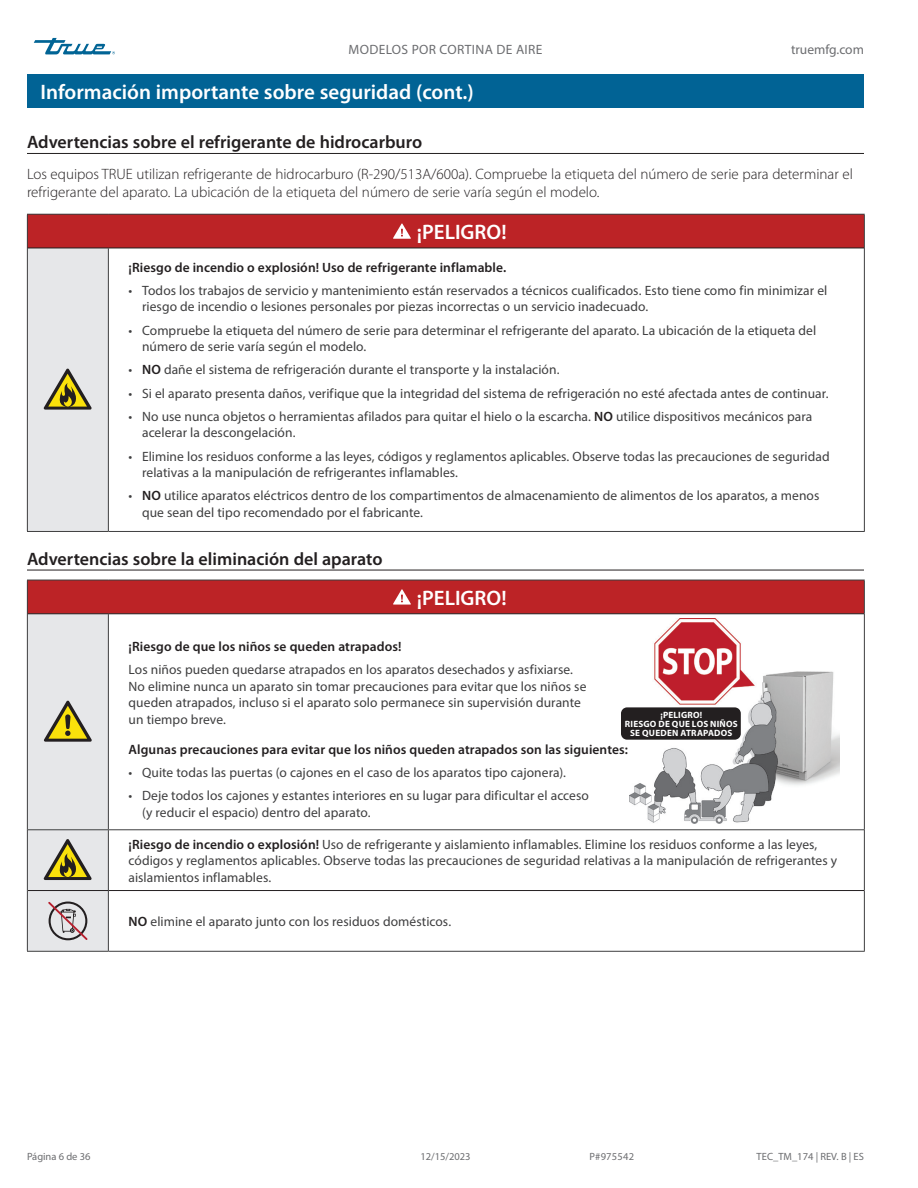
<style>
.page{position:relative;width:918px;height:1188px;background:#fff}
.page>*{position:absolute;margin:0;border:0;box-sizing:border-box;transform-origin:0 0}
.Title_bar_Page_header{font:600 21px "Myriad Pro";color:#fff}
.Tables_title_bar{font:600 21px "Myriad Pro";color:#fff}
.Subhead_underscore_H1{font:600 18px "Myriad Pro";color:#231f20}
.Body_Text_light_Normal{font:300 15px/18px "Myriad Pro";color:#231f20}
.Table_text{font:13.5px/16.5px "Myriad Pro";letter-spacing:.005em;color:#3e3e3f}
.Table_text_BOLD{font:600 13.5px "Myriad Pro";letter-spacing:.005em;color:#231f20}
.t1{font:13.5px "Myriad Pro";letter-spacing:.025em;color:#6c6d70}
.t2{font:13.5px "Myriad Pro";color:#6c6d70}
.t3{font:10.5px "Myriad Pro";color:#6c6d70}
.Table_text-2{font:700 9.15px/9.1px "Myriad Pro";letter-spacing:.02em;color:#fff;text-align:center}
.s1{font-weight:600;color:#231f20}
</style>
<div class="page">
<svg style="left:34px;top:38px;width:81px;height:16px"></svg>
<div style="left:27px;top:74px;width:837px;height:34px;background:#016395"></div>
<div style="left:27px;top:214px;width:837px;height:34px;background:#bc2326"></div>
<div style="left:27px;top:248px;width:81px;height:283px;background:#e6e7e9"></div>
<hr style="left:27px;top:214px;width:81px;height:1px;background:#3e3e3f">
<hr style="left:27px;top:215px;width:1px;height:33px;background:#3e3e3f">
<hr style="left:108px;top:214px;width:757px;height:1px;background:#3e3e3f">
<hr style="left:864px;top:215px;width:1px;height:33px;background:#3e3e3f">
<hr style="left:27px;top:248px;width:1px;height:283px;background:#3e3e3f">
<hr style="left:108px;top:248px;width:1px;height:283px;background:#3e3e3f">
<hr style="left:864px;top:248px;width:1px;height:283px;background:#3e3e3f">
<hr style="left:27px;top:531px;width:81px;height:1px;background:#3e3e3f">
<hr style="left:108px;top:531px;width:757px;height:1px;background:#3e3e3f">
<hr style="left:28px;top:248px;width:80px;height:1px;background:#231f20">
<hr style="left:108px;top:248px;width:756px;height:1px;background:#231f20">
<svg style="left:393px;top:223px;width:18px;height:16px"></svg>
<svg style="left:44px;top:368px;width:48px;height:42px"></svg>
<div style="left:27px;top:580px;width:837px;height:34px;background:#bc2326"></div>
<svg style="left:109px;top:614px;width:755px;height:337px"></svg>
<hr style="left:27px;top:580px;width:81px;height:1px;background:#3e3e3f">
<hr style="left:27px;top:580px;width:1px;height:34px;background:#3e3e3f">
<hr style="left:108px;top:580px;width:757px;height:1px;background:#3e3e3f">
<hr style="left:864px;top:580px;width:1px;height:34px;background:#3e3e3f">
<hr style="left:108px;top:614px;width:1px;height:215px;background:#3e3e3f">
<hr style="left:864px;top:614px;width:1px;height:216px;background:#3e3e3f">
<hr style="left:108px;top:830px;width:1px;height:60px;background:#3e3e3f">
<hr style="left:864px;top:830px;width:1px;height:61px;background:#3e3e3f">
<hr style="left:108px;top:891px;width:1px;height:60px;background:#3e3e3f">
<hr style="left:864px;top:891px;width:1px;height:60px;background:#3e3e3f">
<hr style="left:108px;top:829px;width:756px;height:1px;background:#3e3e3f">
<hr style="left:27px;top:951px;width:81px;height:1px;background:#3e3e3f">
<hr style="left:108px;top:951px;width:757px;height:1px;background:#3e3e3f">
<hr style="left:28px;top:613px;width:80px;height:1px;background:#231f20">
<hr style="left:108px;top:613px;width:756px;height:1px;background:#231f20">
<hr style="left:108px;top:890px;width:756px;height:1px;background:#231f20">
<svg style="left:393px;top:589px;width:18px;height:16px"></svg>
<svg style="left:27px;top:614px;width:81px;height:337px;background:#d5d4cf"></svg>
<hr style="left:27px;top:153px;width:837px;height:1px;background:#231f20">
<hr style="left:27px;top:570px;width:837px;height:1px;background:#231f20">
<img style="left:630px;top:619px;width:210px;height:204px">
<div style="left:621px;top:707px;width:120px;height:33px;background:#231f20;border-radius:6px"></div>
<p class="t1" style="left:349px;top:42px;width:195px">MODELOS POR CORTINA DE AIRE</p>
<p class="t2" style="left:791px;top:42px;width:74px">truemfg.com</p>
<p class="Title_bar_Page_header" style="left:40px;top:80px;width:435px">Información importante sobre seguridad (cont.)</p>
<p class="Subhead_underscore_H1" style="left:27px;top:132px;width:397px">Advertencias sobre el refrigerante de hidrocarburo</p>
<p class="Body_Text_light_Normal" style="left:27px;top:165px;width:827px">Los equipos TRUE utilizan refrigerante de hidrocarburo (R-290/513A/600a). Compruebe la etiqueta del número de serie para determinar el refrigerante del aparato. La ubicación de la etiqueta del número de serie varía según el modelo.</p>
<p class="Tables_title_bar" style="left:417px;top:221px;width:91px">¡PELIGRO!</p>
<p class="Table_text_BOLD" style="left:129px;top:260px;width:379px">¡Riesgo de incendio o explosión! Uso de refrigerante inflamable.</p>
<p class="Table_text" style="left:142px;top:282px;width:687px;text-indent:-14px">• Todos los trabajos de servicio y mantenimiento están reservados a técnicos cualificados. Esto tiene como fin minimizar el riesgo de incendio o lesiones personales por piezas incorrectas o un servicio inadecuado.</p>
<p class="Table_text" style="left:142px;top:322px;width:676px;text-indent:-14px">• Compruebe la etiqueta del número de serie para determinar el refrigerante del aparato. La ubicación de la etiqueta del número de serie varía según el modelo.</p>
<p class="Table_text" style="left:129px;top:361px;width:432px">• <span class="s1">NO</span> dañe el sistema de refrigeración durante el transporte y la instalación.</p>
<p class="Table_text" style="left:129px;top:385px;width:701px">• Si el aparato presenta daños, verifique que la integridad del sistema de refrigeración no esté afectada antes de continuar.</p>
<p class="Table_text" style="left:142px;top:408px;width:672px;text-indent:-14px">• No use nunca objetos o herramientas afilados para quitar el hielo o la escarcha. <span class="s1">NO</span> utilice dispositivos mecánicos para acelerar la descongelación.</p>
<p class="Table_text" style="left:142px;top:448px;width:689px;text-indent:-14px">• Elimine los residuos conforme a las leyes, códigos y reglamentos aplicables. Observe todas las precauciones de seguridad relativas a la manipulación de refrigerantes inflamables.</p>
<p class="Table_text" style="left:142px;top:487px;width:679px;text-indent:-14px">• <span class="s1">NO</span> utilice aparatos eléctricos dentro de los compartimentos de almacenamiento de alimentos de los aparatos, a menos que sean del tipo recomendado por el fabricante.</p>
<p class="Subhead_underscore_H1" style="left:27px;top:549px;width:357px">Advertencias sobre la eliminación del aparato</p>
<p class="Tables_title_bar" style="left:417px;top:586px;width:91px">¡PELIGRO!</p>
<p class="Table_text_BOLD" style="left:129px;top:639px;width:274px">¡Riesgo de que los niños se queden atrapados!</p>
<p class="Table_text" style="left:129px;top:661px;width:459px">Los niños pueden quedarse atrapados en los aparatos desechados y asfixiarse.<br>No elimine nunca un aparato sin tomar precauciones para evitar que los niños se queden atrapados, incluso si el aparato solo permanece sin supervisión durante un tiempo breve.</p>
<p class="Table_text_BOLD" style="left:129px;top:742px;width:501px">Algunas precauciones para evitar que los niños queden atrapados son las siguientes:</p>
<p class="Table_text" style="left:129px;top:764px;width:439px">• Quite todas las puertas (o cajones en el caso de los aparatos tipo cajonera).</p>
<p class="Table_text" style="left:142px;top:787px;width:448px;text-indent:-14px">• Deje todos los cajones y estantes interiores en su lugar para dificultar el acceso (y reducir el espacio) dentro del aparato.</p>
<p class="Table_text" style="left:129px;top:836px;width:710px"><span class="s1">¡Riesgo de incendio o explosión!</span> Uso de refrigerante y aislamiento inflamables. Elimine los residuos conforme a las leyes, códigos y reglamentos aplicables. Observe todas las precauciones de seguridad relativas a la manipulación de refrigerantes y aislamientos inflamables.</p>
<p class="Table_text" style="left:129px;top:913px;width:324px"><span class="s1">NO</span> elimine el aparato junto con los residuos domésticos.</p>
<p class="Table_text-2" style="left:625px;top:710px;width:114px">¡PELIGRO!<br>RIESGO DE QUE LOS NIÑOS<br>SE QUEDEN ATRAPADOS</p>
<p class="t3" style="left:27px;top:1150px;width:65px">Página 6 de 36</p>
<p class="t3" style="left:420px;top:1150px;width:52px">12/15/2023</p>
<p class="t3" style="left:589px;top:1150px;width:46px">P#975542</p>
<p class="t3" style="left:757px;top:1150px;width:109px">TEC_TM_174 | REV. B | ES</p>
</div>
